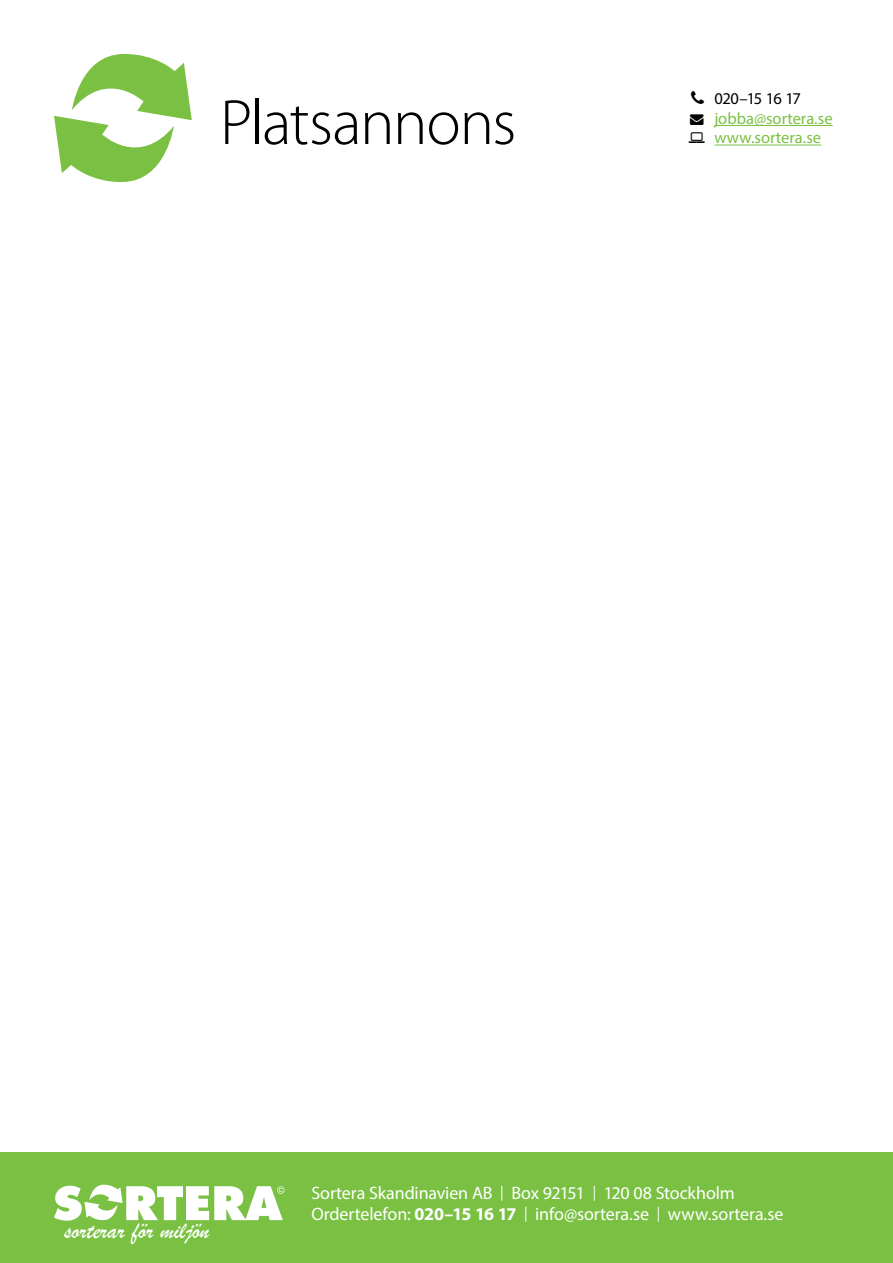
<style>
.page{position:relative;width:893px;height:1263px;background:#fff}
.page>*{position:absolute;margin:0;border:0;box-sizing:border-box;transform-origin:0 0}
.t1{font:300 64.5px "Myriad Pro";letter-spacing:-.025em;color:#000}
.t2{font:24.75px "Brush Script";color:#fff}
.t3{font:18px/21px "Myriad Pro";letter-spacing:-.005em;color:#fff}
.t4{font:16.5px "Myriad Pro";color:#7ac143}
.t5{font:16.5px "Myriad Pro";letter-spacing:-.055em;color:#000}
.s1{color:#000}
.s2{font-size:15px}
.s3{font-weight:700}
</style>
<div class="page">
<hr style="left:714px;top:125px;width:119px;height:1px;background:#7ac143">
<hr style="left:714px;top:145px;width:107px;height:1px;background:#7ac143">
<svg style="left:54px;top:54px;width:138px;height:128px"></svg>
<div style="left:0;top:1152px;width:893px;height:111px;background:#7ac143"></div>
<svg style="left:54px;top:1185px;width:231px;height:36px"></svg>
<h1 class="t1" style="left:220px;top:84px;width:298px">Platsannons</h1>
<p class="t5" style="left:714px;top:89px;width:88px">020–15 16 17</p>
<p class="t4" style="left:690px;top:108px;width:144px"><span class="s1">→</span> jobba@sortera.se</p>
<p class="t4" style="left:714px;top:128px;width:108px">www.sortera.se</p>
<h2 class="t2" style="left:64px;top:1215px;width:147px">sorterar för miljön</h2>
<p class="t3" style="left:311px;top:1182px;width:474px">Sortera Skandinavien AB <span class="s2">|</span> Box 92151 <span class="s2">|</span> 120 08 Stockholm<br>Ordertelefon: <span class="s3">020–15 16 17</span> <span class="s2">|</span> info@sortera.se <span class="s2">|</span> www.sortera.se</p>
</div>
